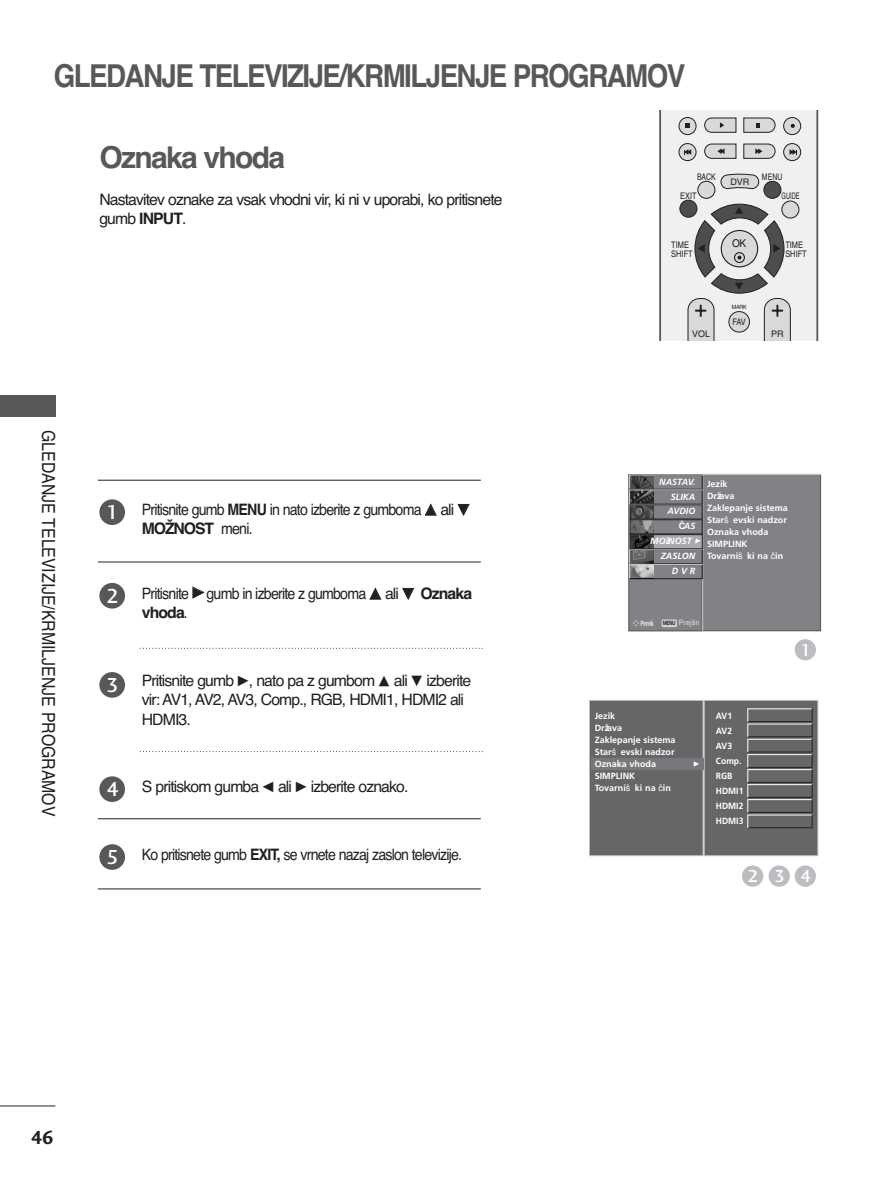
<style>
.page{position:relative;width:893px;height:1190px;background:#fff}
.page>*{position:absolute;margin:0;border:0;box-sizing:border-box;transform-origin:0 0}
.t1{font:700 31.5px "Helvetica CE";letter-spacing:-.055em;color:#57585a;scale:.88 1}
.t2{font:700 30px "Helvetica CE";letter-spacing:-.055em;color:#57585a}
.t3{font:21px "Charlotte Sans Medium Plain";color:#fff}
.t4{font:19.5px "Charlotte Sans Bold Plain";color:#231f20}
.t5{font:18px "Helvetica CE";color:#231f20;scale:.88 1}
.t6{font:18px "Charlotte Sans Medium Plain";color:#fff}
.t7{font:15.75px/19.5px "Helvetica CE";letter-spacing:-.055em;color:#231f20}
.t8{font:15.75px/19.5px "Helvetica CE";letter-spacing:-.055em;color:#231f20;scale:.9 1}
.t9{font:10.8px "Helvetica";color:#231f20;scale:.94 1}
.t10{font:700 9px/12px "Frutiger";color:#fff}
.t11{font:italic 700 9px/14.9px "Frutiger";color:#fff;text-align:right}
.t12{font:700 9px/15px "Frutiger";color:#fff;scale:.95 1}
.t13{font:9px/8.7px "Helvetica";color:#231f20;scale:.83 1}
.t14{font:9px "Helvetica";color:#231f20}
.t15{font:9px "Helvetica";color:#231f20;scale:.77 1}
.t16{font:9px "Helvetica";color:#231f20;scale:.64 1}
.t17{font:7.5px "Helvetica CE";letter-spacing:.045em;color:#e6e7e9;scale:.9 1}
.t18{font:6px "FZDING33";color:#fff}
.t19{font:5.85px "Helvetica";color:#231f20;scale:.94 1}
.s1{font-weight:700}
.s2{font-family:"FZDING33";font-size:12px}
.s3{font-family:"Charlotte Sans Book Plain"}
.s4{font-family:"Manual One";font-weight:400;font-style:normal;font-size:7.5px;color:#808285}
.s5{font-family:"Helvetica CE"}
.s6{font-family:"Helvetica CE";font-weight:400}
.s7{font-family:"FZDING33";font-weight:400;font-size:6px}
.s8{font-family:"Frutiger";font-weight:700}
.s9{font-family:"Frutiger";font-weight:700;font-size:6px;color:#231f20}
</style>
<div class="page">
<hr style="left:0;top:1105px;width:55px;height:1px;background:#231f20">
<div style="left:0;top:395px;width:55px;height:22px;background:#57585a"></div>
<div style="left:589px;top:700px;width:114px;height:156px;background:#666;border:1px solid #bcbdc0"></div>
<div style="left:704px;top:700px;width:114px;height:156px;background:#666;border:1px solid #bcbdc0"></div>
<div style="left:591px;top:758px;width:113px;height:11px;background:#76787b"></div>
<svg style="left:659px;top:110px;width:159px;height:230px"></svg>
<div style="left:794px;top:639px;width:22px;height:21px;background:#bcbdc0;border-radius:50%"></div>
<hr style="left:98px;top:480px;width:383px;height:1px;background:#231f20">
<hr style="left:98px;top:561px;width:383px;height:1px;background:#231f20">
<hr style="left:98px;top:888px;width:383px;height:1px;background:#231f20">
<hr style="left:98px;top:818px;width:383px;height:1px;background:#231f20">
<svg style="left:140px;top:648px;width:343px;height:1px"></svg>
<svg style="left:140px;top:751px;width:343px;height:1px"></svg>
<div style="left:99px;top:499px;width:26px;height:26px;background:#57585a;border-radius:50%"></div>
<div style="left:99px;top:583px;width:26px;height:25px;background:#57585a;border-radius:50%"></div>
<div style="left:99px;top:672px;width:26px;height:25px;background:#57585a;border-radius:50%"></div>
<div style="left:99px;top:776px;width:26px;height:26px;background:#57585a;border-radius:50%"></div>
<div style="left:99px;top:844px;width:26px;height:25px;background:#57585a;border-radius:50%"></div>
<hr style="left:747px;top:708px;width:65px;height:1px;background:#fff">
<hr style="left:747px;top:721px;width:65px;height:1px;background:#231f20">
<hr style="left:747px;top:723px;width:65px;height:1px;background:#fff">
<hr style="left:747px;top:736px;width:65px;height:1px;background:#231f20">
<hr style="left:747px;top:739px;width:65px;height:1px;background:#fff">
<hr style="left:747px;top:751px;width:65px;height:1px;background:#231f20">
<hr style="left:747px;top:754px;width:65px;height:1px;background:#fff">
<hr style="left:747px;top:767px;width:65px;height:1px;background:#231f20">
<hr style="left:747px;top:769px;width:65px;height:1px;background:#fff">
<hr style="left:747px;top:782px;width:65px;height:1px;background:#231f20">
<hr style="left:747px;top:784px;width:65px;height:1px;background:#fff">
<hr style="left:747px;top:797px;width:65px;height:1px;background:#231f20">
<hr style="left:747px;top:799px;width:65px;height:1px;background:#fff">
<hr style="left:747px;top:812px;width:65px;height:1px;background:#231f20">
<hr style="left:747px;top:814px;width:65px;height:1px;background:#fff">
<hr style="left:747px;top:827px;width:65px;height:1px;background:#231f20">
<svg style="left:747px;top:708px;width:1px;height:120px"></svg>
<svg style="left:811px;top:708px;width:1px;height:120px"></svg>
<div style="left:768px;top:865px;width:21px;height:21px;background:#bcbdc0;border-radius:50%"></div>
<div style="left:794px;top:865px;width:21px;height:21px;background:#bcbdc0;border-radius:50%"></div>
<div style="left:742px;top:865px;width:21px;height:21px;background:#bcbdc0;border-radius:50%"></div>
<div style="left:629px;top:475px;width:72px;height:155px;background:#808285"></div>
<div style="left:628px;top:474px;width:74px;height:157px;border:1px solid #57585a"></div>
<div style="left:703px;top:475px;width:117px;height:155px;background:#808285"></div>
<div style="left:702px;top:474px;width:119px;height:157px;border:1px solid #57585a"></div>
<hr style="left:702px;top:474px;width:118px;height:1px;background:#d1d2d4">
<hr style="left:702px;top:474px;width:1px;height:157px;background:#d1d2d4">
<img style="left:630px;top:475px;width:23px;height:102px">
<div style="left:629px;top:489px;width:73px;height:15px;border:1px solid #231f20"></div>
<hr style="left:629px;top:489px;width:73px;height:1px;background:#d1d2d4">
<svg style="left:631px;top:536px;width:69px;height:11px"></svg>
<div style="left:629px;top:549px;width:73px;height:15px;border:1px solid #231f20"></div>
<hr style="left:629px;top:549px;width:73px;height:1px;background:#d1d2d4">
<div style="left:629px;top:564px;width:73px;height:15px;border:1px solid #231f20"></div>
<svg style="left:629px;top:475px;width:1px;height:103px"></svg>
<hr style="left:629px;top:564px;width:73px;height:1px;background:#d1d2d4">
<div style="left:661px;top:619px;width:16px;height:8px;background:#d1d2d4"></div>
<svg style="left:633px;top:620px;width:6px;height:6px"></svg>
<hr style="left:629px;top:474px;width:73px;height:1px;background:#d1d2d4">
<div style="left:629px;top:504px;width:73px;height:15px;border:1px solid #231f20"></div>
<div style="left:629px;top:519px;width:73px;height:15px;border:1px solid #231f20"></div>
<div style="left:629px;top:534px;width:73px;height:15px;border:1px solid #231f20"></div>
<h1 class="t1" style="left:54px;top:65px;width:719px">GLEDANJE TELEVIZIJE/KRMILJENJE PROGRAMOV</h1>
<h2 class="t2" style="left:99px;top:147px;width:187px">Oznaka vhoda</h2>
<p class="t7" style="left:99px;top:192px;width:405px;line-height:18.9px">Nastavitev oznake za vsak vhodni vir, ki ni v uporabi, ko pritisnete gumb <span class="s1">INPUT</span>.</p>
<p class="t5" style="left:55px;top:430px;width:440px;rotate:90deg">GLEDANJE TELEVIZIJE/KRMILJENJE PROGRAMOV</p>
<h3 class="t3" style="left:106px;top:504px;width:14px">1</h3>
<p class="t8" style="left:142px;top:501px;width:366px">Pritisnite gumb <span class="s1">MENU</span> in nato izberite z gumboma <span class="s2">D</span> ali <span class="s2">E<br></span><span class="s1">MOŽNOST</span> meni.</p>
<h3 class="t3" style="left:106px;top:588px;width:14px">2</h3>
<p class="t8" style="left:142px;top:585px;width:368px">Pritisnite <span class="s2">G</span> gumb in izberite z gumboma <span class="s2">D</span> ali <span class="s2">E</span> <span class="s1">Oznaka vhoda</span><span class="s3">.</span></p>
<h3 class="t3" style="left:106px;top:677px;width:14px">3</h3>
<p class="t7" style="left:142px;top:672px;width:331px">Pritisnite gumb <span class="s2">G</span>, nato pa z gumbom <span class="s2">D</span> ali <span class="s2">E</span> izberite vir: AV1, AV2, AV3, Comp., RGB, HDMI1, HDMI2 ali<br>HDMI3.</p>
<h3 class="t3" style="left:106px;top:781px;width:14px">4</h3>
<p class="t7" style="left:142px;top:778px;width:268px">S pritiskom gumba <span class="s2">F</span> ali <span class="s2">G</span> izberite oznako.</p>
<h3 class="t3" style="left:106px;top:849px;width:14px">5</h3>
<p class="t8" style="left:142px;top:846px;width:357px">Ko pritisnete gumb <span class="s1">EXIT,</span> se vrnete nazaj zaslon televizije.</p>
<p class="t15" style="left:697px;top:173px;width:26px">BACK</p>
<p class="t15" style="left:761px;top:173px;width:28px">MENU</p>
<p class="t14" style="left:730px;top:178px;width:20px">DVR</p>
<p class="t13" style="left:680px;top:192px;width:21px">EXIT</p>
<p class="t16" style="left:781px;top:192px;width:30px">GUIDE</p>
<p class="t9" style="left:732px;top:239px;width:17px">OK</p>
<p class="t13" style="left:671px;top:241px;width:27px">TIME<br>SHIFT</p>
<p class="t13" style="left:785px;top:241px;width:27px">TIME<br>SHIFT</p>
<p class="t19" style="left:732px;top:304px;width:17px">MARK</p>
<p class="t13" style="left:732px;top:318px;width:18px">FAV</p>
<p class="t14" style="left:692px;top:330px;width:20px">VOL</p>
<p class="t14" style="left:771px;top:330px;width:14px">PR</p>
<p class="t11" style="left:659px;top:475px;width:43px">NASTAV.<span class="s4">O<br></span>SLIKA<span class="s4">O</span></p>
<p class="t10" style="left:707px;top:478px;width:82px">Jezik<br>Dr<span class="s5">ž</span>ava<br>Zaklepanje sistema<br>Star<span class="s6">š</span> evski nadzor<br>Oznaka vhoda<br>SIMPLINK<br>Tovarni<span class="s6">š</span> ki na <span class="s6">č</span>in</p>
<p class="t11" style="left:650px;top:504px;width:53px">AVDIO<span class="s4">O<br></span><span class="s5">Č</span>AS<span class="s4">O<br></span>MO<span class="s5">ž</span>NOST <span class="s7">G</span></p>
<p class="t11" style="left:660px;top:549px;width:41px">ZASLON<span class="s4">O<br></span>D V R<span class="s4">O</span></p>
<p class="t17" style="left:640px;top:620px;width:67px"><span class="s8">Prmk</span> <span class="s9">MENU</span> Prejšn</p>
<p class="t6" style="left:800px;top:643px;width:12px">1</p>
<p class="t10" style="left:594px;top:710px;width:82px">Jezik<br>Dr<span class="s5">ž</span>ava<br>Zaklepanje sistema<br>Star<span class="s6">š</span> evski nadzor<br>Oznaka vhoda</p>
<p class="t10" style="left:594px;top:770px;width:78px">SIMPLINK<br>Tovarni<span class="s6">š</span> ki na <span class="s6">č</span>in</p>
<p class="t18" style="left:693px;top:761px;width:7px">G</p>
<p class="t12" style="left:716px;top:709px;width:30px">AV1<br>AV2<br>AV3<br>Comp.<br>RGB<br>HDMI1<br>HDMI2<br>HDMI3</p>
<p class="t6" style="left:748px;top:869px;width:65px">234</p>
<p class="t4" style="left:31px;top:1129px;width:25px">46</p>
</div>
